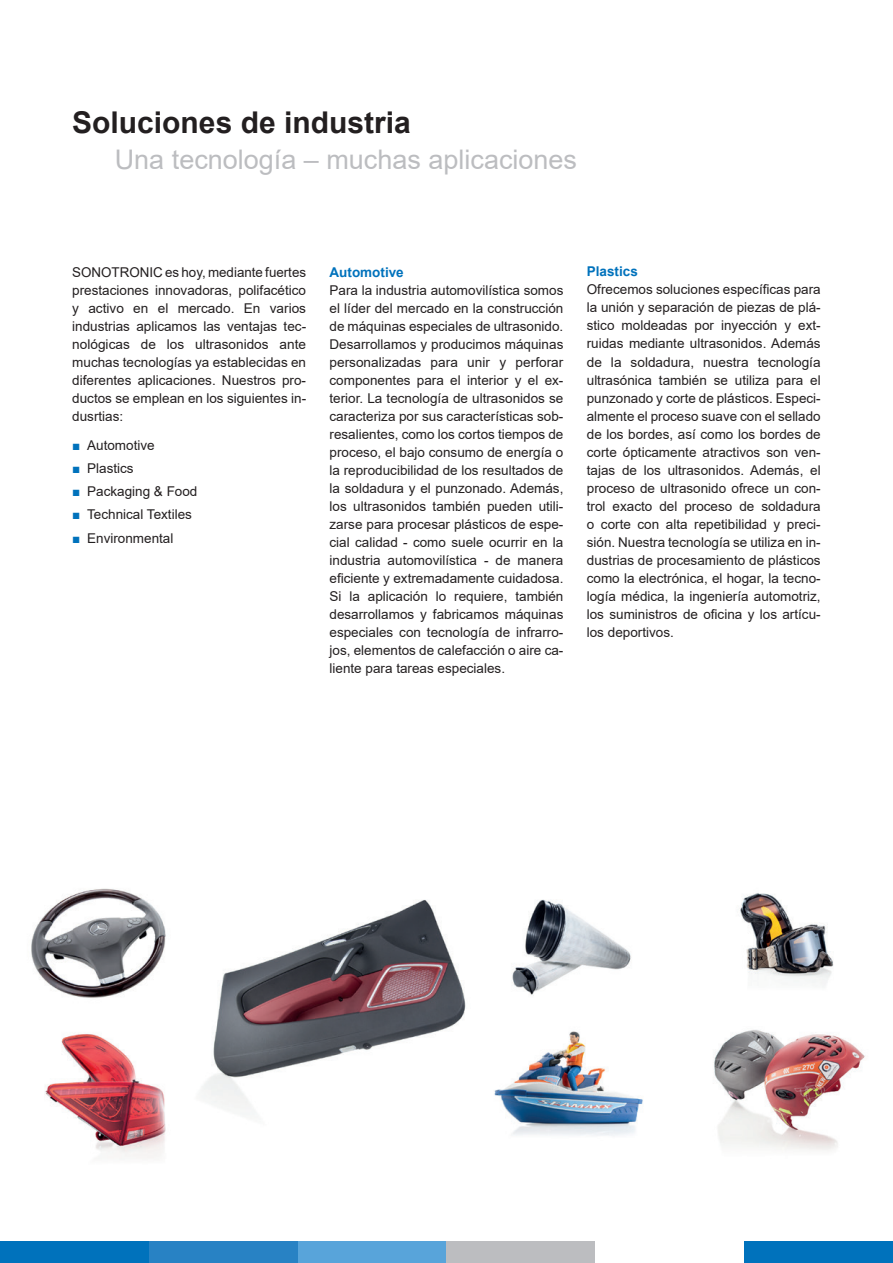
<style>
.page{position:relative;width:893px;height:1263px;background:#fff}
.page>*{position:absolute;margin:0;border:0;box-sizing:border-box;transform-origin:0 0}
.t1{font:700 30px "Arial";color:#231f20}
.t2{font:27px "Arial";color:#bcbdc0}
.t3{font:13.5px/18px "Arial";color:#231f20;text-align:justify}
.t4{font:700 13.5px "Arial";color:#0072bc}
.s1{color:#0072bc}
</style>
<div class="page">
<div style="left:0;top:1242px;width:149px;height:21px;background:#0072bc"></div>
<div style="left:149px;top:1242px;width:149px;height:21px;background:#2882c4"></div>
<div style="left:298px;top:1242px;width:148px;height:21px;background:#58a4da"></div>
<div style="left:446px;top:1242px;width:149px;height:21px;background:#bcbdc0"></div>
<div style="left:744px;top:1242px;width:149px;height:21px;background:#0072bc"></div>
<img style="left:31px;top:888px;width:834px;height:270px">
<h1 class="t1" style="left:72px;top:101px;width:340px">Soluciones de industria</h1>
<h2 class="t2" style="left:115px;top:140px;width:464px">Una tecnología – muchas aplicaciones</h2>
<p class="t3" style="left:72px;top:263px;width:235px">SONOTRONIC es hoy, mediante fuertes prestaciones innovadoras, polifacético y activo en el mercado. En varios industrias aplicamos las ventajas tec&shy;nológicas de los ultrasonidos ante muchas tecnologías ya establecidas en diferentes aplicaciones. Nuestros pro&shy;ductos se emplean en los siguientes in&shy;dusrtias:</p>
<p class="t3" style="left:72px;top:436px;width:84px"><span class="s1">■</span> Automotive</p>
<p class="t3" style="left:72px;top:459px;width:63px"><span class="s1">■</span> Plastics</p>
<p class="t3" style="left:72px;top:482px;width:127px"><span class="s1">■</span> Packaging &amp; Food</p>
<p class="t3" style="left:72px;top:506px;width:121px"><span class="s1">■</span> Technical Textiles</p>
<p class="t3" style="left:72px;top:529px;width:103px"><span class="s1">■</span> Environmental</p>
<p class="t4" style="left:330px;top:262px;width:76px">Automotive</p>
<p class="t3" style="left:330px;top:281px;width:235px">Para la industria automovilística somos el líder del mercado en la construcción de máquinas especiales de ultrasonido.<br>Desarrollamos y producimos máquinas personalizadas para unir y perforar componentes para el interior y el ex&shy;terior. La tecnología de ultrasonidos se caracteriza por sus características sob&shy;resalientes, como los cortos tiempos de proceso, el bajo consumo de energía o la reproducibilidad de los resultados de la soldadura y el punzonado. Además, los ultrasonidos también pueden utili&shy;zarse para procesar plásticos de espe&shy;cial calidad - como suele ocurrir en la industria automovilística - de manera eficiente y extremadamente cuidadosa.<br>Si la aplicación lo requiere, también desarrollamos y fabricamos máquinas especiales con tecnología de infrarro&shy;jos, elementos de calefacción o aire ca&shy;liente para tareas especiales.</p>
<p class="t4" style="left:587px;top:262px;width:53px">Plastics</p>
<p class="t3" style="left:587px;top:281px;width:235px">Ofrecemos soluciones específicas para la unión y separación de piezas de plá&shy;stico moldeadas por inyección y ext&shy;ruidas mediante ultrasonidos. Además de la soldadura, nuestra tecnología ultrasónica también se utiliza para el punzonado y corte de plásticos. Especi&shy;almente el proceso suave con el sellado de los bordes, así como los bordes de corte ópticamente atractivos son ven&shy;tajas de los ultrasonidos. Además, el proceso de ultrasonido ofrece un con&shy;trol exacto del proceso de soldadura o corte con alta repetibilidad y preci&shy;sión. Nuestra tecnología se utiliza en in&shy;dustrias de procesamiento de plásticos como la electrónica, el hogar, la tecno&shy;logía médica, la ingeniería automotriz, los suministros de oficina y los artícu&shy;los deportivos.</p>
</div>
